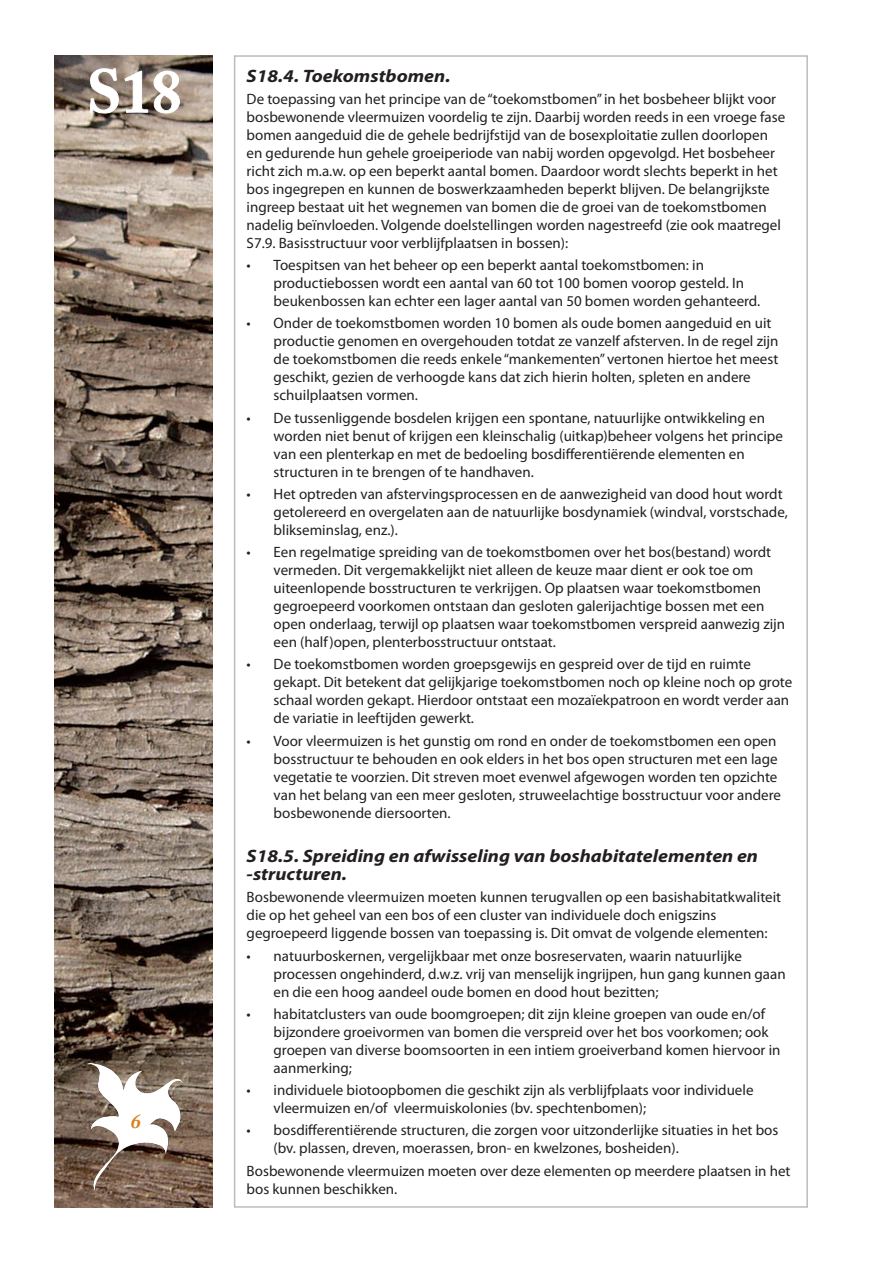
<style>
.page{position:relative;width:893px;height:1263px;background:#fff}
.page>*{position:absolute;margin:0;border:0;box-sizing:border-box;transform-origin:0 0}
.t1{font:700 60px "Adobe Caslon Pro";color:#fff}
.SOORT_B{font:italic 700 21px "Adobe Caslon Pro";color:#d9811e}
.soort2{font:italic 700 18px/18px "Myriad Pro";color:#231f20;scale:1.1 1}
.soort_opsomming{font:15px/18px "Myriad Pro";color:#231f20}
.soort_alinea{font:15px/18px "Myriad Pro";color:#231f20}
</style>
<div class="page">
<img style="left:54px;top:55px;width:159px;height:1153px">
<svg style="left:89px;top:68px;width:91px;height:46px;background:#97897d"></svg>
<img style="left:86px;top:1063px;width:97px;height:128px">
<h1 class="t1" style="left:87px;top:56px;width:96px">S18</h1>
<p class="soort2" style="left:247px;top:66px;width:187px">S18.4. Toekomstbomen.</p>
<p class="soort_alinea" style="left:247px;top:90px;width:540px">De toepassing van het principe van de “toekomstbomen” in het bosbeheer blijkt voor bosbewonende vleermuizen voordelig te zijn. Daarbij worden reeds in een vroege fase bomen aangeduid die de gehele bedrijfstijd van de bosexploitatie zullen doorlopen en gedurende hun gehele groeiperiode van nabij worden opgevolgd. Het bosbeheer richt zich m.a.w. op een beperkt aantal bomen. Daardoor wordt slechts beperkt in het bos ingegrepen en kunnen de boswerkzaamheden beperkt blijven. De belangrijkste ingreep bestaat uit het wegnemen van bomen die de groei van de toekomstbomen nadelig beïnvloeden. Volgende doelstellingen worden nagestreefd (zie ook maatregel S7.9. Basisstructuur voor verblijfplaatsen in bossen):</p>
<p class="soort_opsomming" style="left:274px;top:256px;width:488px;text-indent:-27px">• Toespitsen van het beheer op een beperkt aantal toekomstbomen: in productiebossen wordt een aantal van 60 tot 100 bomen voorop gesteld. In beukenbossen kan echter een lager aantal van 50 bomen worden gehanteerd.</p>
<p class="soort_opsomming" style="left:274px;top:314px;width:506px;text-indent:-27px">• Onder de toekomstbomen worden 10 bomen als oude bomen aangeduid en uit productie genomen en overgehouden totdat ze vanzelf afsterven. In de regel zijn de toekomstbomen die reeds enkele “mankementen” vertonen hiertoe het meest geschikt, gezien de verhoogde kans dat zich hierin holten, spleten en andere schuilplaatsen vormen.</p>
<p class="soort_opsomming" style="left:274px;top:408px;width:511px;text-indent:-27px">• De tussenliggende bosdelen krijgen een spontane, natuurlijke ontwikkeling en worden niet benut of krijgen een kleinschalig (uitkap)beheer volgens het principe van een plenterkap en met de bedoeling bosdifferentiërende elementen en structuren in te brengen of te handhaven.</p>
<p class="soort_opsomming" style="left:274px;top:485px;width:516px;text-indent:-27px">• Het optreden van afstervingsprocessen en de aanwezigheid van dood hout wordt getolereerd en overgelaten aan de natuurlijke bosdynamiek (windval, vorstschade, blikseminslag, enz.).</p>
<p class="soort_opsomming" style="left:274px;top:543px;width:513px;text-indent:-27px">• Een regelmatige spreiding van de toekomstbomen over het bos(bestand) wordt vermeden. Dit vergemakkelijkt niet alleen de keuze maar dient er ook toe om uiteenlopende bosstructuren te verkrijgen. Op plaatsen waar toekomstbomen gegroepeerd voorkomen ontstaan dan gesloten galerijachtige bossen met een open onderlaag, terwijl op plaatsen waar toekomstbomen verspreid aanwezig zijn een (half)open, plenterbosstructuur ontstaat.</p>
<p class="soort_opsomming" style="left:274px;top:655px;width:520px;text-indent:-27px">• De toekomstbomen worden groepsgewijs en gespreid over de tijd en ruimte gekapt. Dit betekent dat gelijkjarige toekomstbomen noch op kleine noch op grote schaal worden gekapt. Hierdoor ontstaat een mozaïekpatroon en wordt verder aan de variatie in leeftijden gewerkt.</p>
<p class="soort_opsomming" style="left:274px;top:731px;width:509px;text-indent:-27px">• Voor vleermuizen is het gunstig om rond en onder de toekomstbomen een open bosstructuur te behouden en ook elders in het bos open structuren met een lage vegetatie te voorzien. Dit streven moet evenwel afgewogen worden ten opzichte van het belang van een meer gesloten, struweelachtige bosstructuur voor andere bosbewonende diersoorten.</p>
<p class="soort2" style="left:247px;top:846px;width:466px">S18.5. Spreiding en afwisseling van boshabitatelementen en -structuren.</p>
<p class="soort_alinea" style="left:247px;top:888px;width:536px">Bosbewonende vleermuizen moeten kunnen terugvallen op een basishabitatkwaliteit die op het geheel van een bos of een cluster van individuele doch enigszins gegroepeerd liggende bossen van toepassing is. Dit omvat de volgende elementen:</p>
<p class="soort_opsomming" style="left:274px;top:946px;width:514px;text-indent:-27px">• natuurboskernen, vergelijkbaar met onze bosreservaten, waarin natuurlijke processen ongehinderd, d.w.z. vrij van menselijk ingrijpen, hun gang kunnen gaan en die een hoog aandeel oude bomen en dood hout bezitten;</p>
<p class="soort_opsomming" style="left:274px;top:1005px;width:508px;text-indent:-27px">• habitatclusters van oude boomgroepen; dit zijn kleine groepen van oude en/of bijzondere groeivormen van bomen die verspreid over het bos voorkomen; ook groepen van diverse boomsoorten in een intiem groeiverband komen hiervoor in aanmerking;</p>
<p class="soort_opsomming" style="left:274px;top:1081px;width:481px;text-indent:-27px">• individuele biotoopbomen die geschikt zijn als verblijfplaats voor individuele vleermuizen en/of vleermuiskolonies (bv. spechtenbomen);</p>
<p class="soort_opsomming" style="left:274px;top:1121px;width:506px;text-indent:-27px">• bosdifferentiërende structuren, die zorgen voor uitzonderlijke situaties in het bos (bv. plassen, dreven, moerassen, bron- en kwelzones, bosheiden).</p>
<p class="soort_alinea" style="left:247px;top:1161px;width:545px">Bosbewonende vleermuizen moeten over deze elementen op meerdere plaatsen in het bos kunnen beschikken.</p>
<p class="SOORT_B" style="left:131px;top:1108px;width:12px">6</p>
</div>
